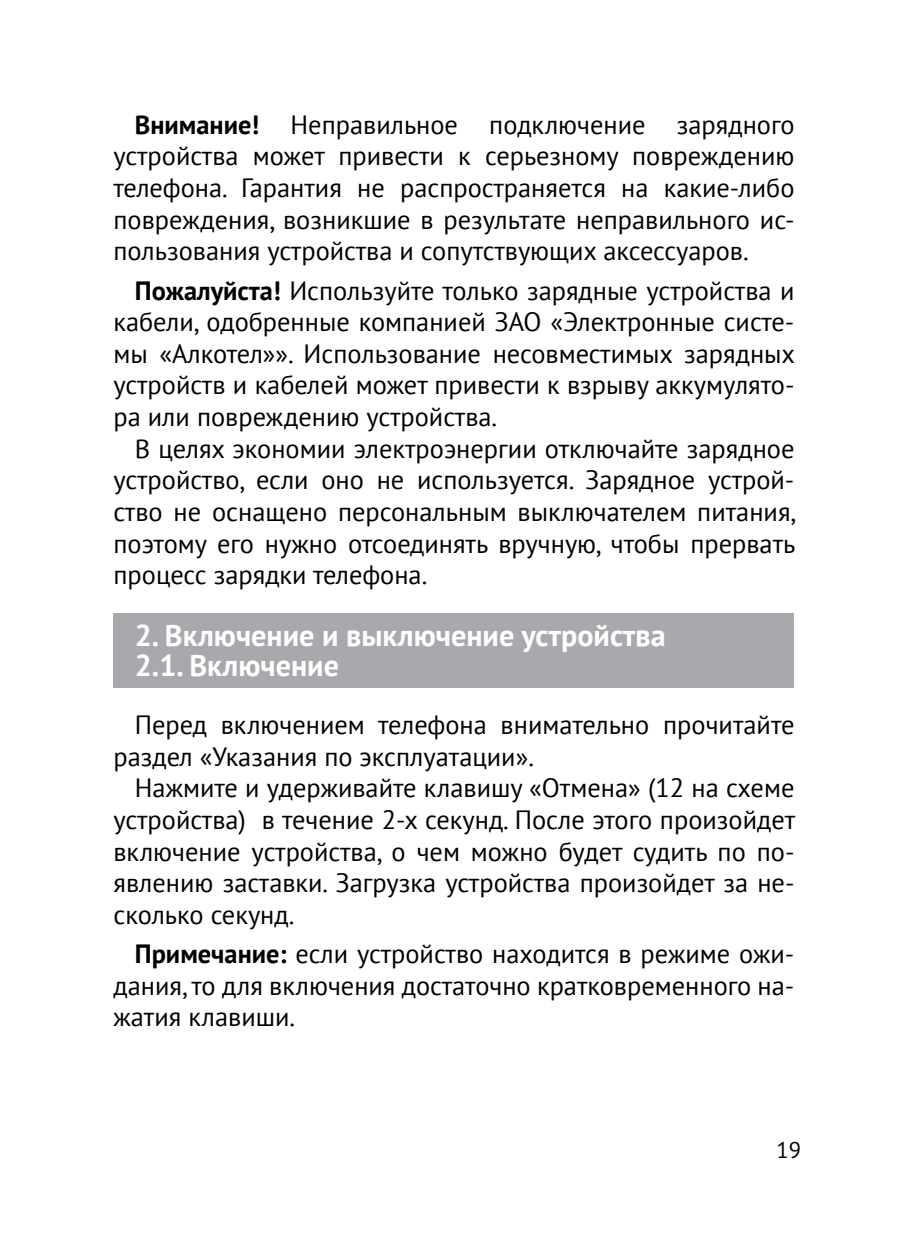
<style>
.page{position:relative;width:908px;height:1248px;background:#fff}
.page>*{position:absolute;margin:0;border:0;box-sizing:border-box;transform-origin:0 0}
.t1{font:700 30px/30px "PT Sans";color:#fff}
.t2{font:26.4px/31.6px "PT Sans";color:#000;text-align:justify}
.t3{font:22.4px "PT Sans";color:#000}
.s1{font-weight:700}
</style>
<div class="page">
<div style="left:113px;top:613px;width:681px;height:75px;background:#a7a9ac"></div>
<p class="t2" style="left:113px;top:108px;width:682px;text-indent:21px"><span class="s1">Внимание!</span> Неправильное подключение зарядного устройства может привести к серьезному повреждению телефона. Гарантия не распространяется на какие-либо повреждения, возникшие в результате неправильного ис&shy;пользования устройства и сопутствующих аксессуаров.</p>
<p class="t2" style="left:113px;top:274px;width:683px;text-indent:21px"><span class="s1">Пожалуйста!</span> Используйте только зарядные устройства и кабели, одобренные компанией ЗАО «Электронные систе&shy;мы «Алкотел»». Использование несовместимых зарядных устройств и кабелей может привести к взрыву аккумулято&shy;ра или повреждению устройства.</p>
<p class="t2" style="left:113px;top:432px;width:684px;text-indent:21px">В целях экономии электроэнергии отключайте зарядное устройство, если оно не используется. Зарядное устрой&shy;ство не оснащено персональным выключателем питания, поэтому его нужно отсоединять вручную, чтобы прервать процесс зарядки телефона.</p>
<p class="t1" style="left:135px;top:619px;width:532px">2. Включение и выключение устройства<br>2.1. Включение</p>
<p class="t2" style="left:113px;top:708px;width:682px;text-indent:21px">Перед включением телефона внимательно прочитайте раздел «Указания по эксплуатации».</p>
<p class="t2" style="left:113px;top:771px;width:683px;text-indent:21px">Нажмите и удерживайте клавишу «Отмена» (12 на схеме устройства) в течение 2-х секунд. После этого произойдет включение устройства, о чем можно будет судить по по&shy;явлению заставки. Загрузка устройства произойдет за не&shy;сколько секунд.</p>
<p class="t2" style="left:113px;top:937px;width:682px;text-indent:21px"><span class="s1">Примечание:</span> если устройство находится в режиме ожи&shy;дания, то для включения достаточно кратковременного на&shy;жатия клавиши.</p>
<p class="t3" style="left:776px;top:1135px;width:26px">19</p>
</div>
